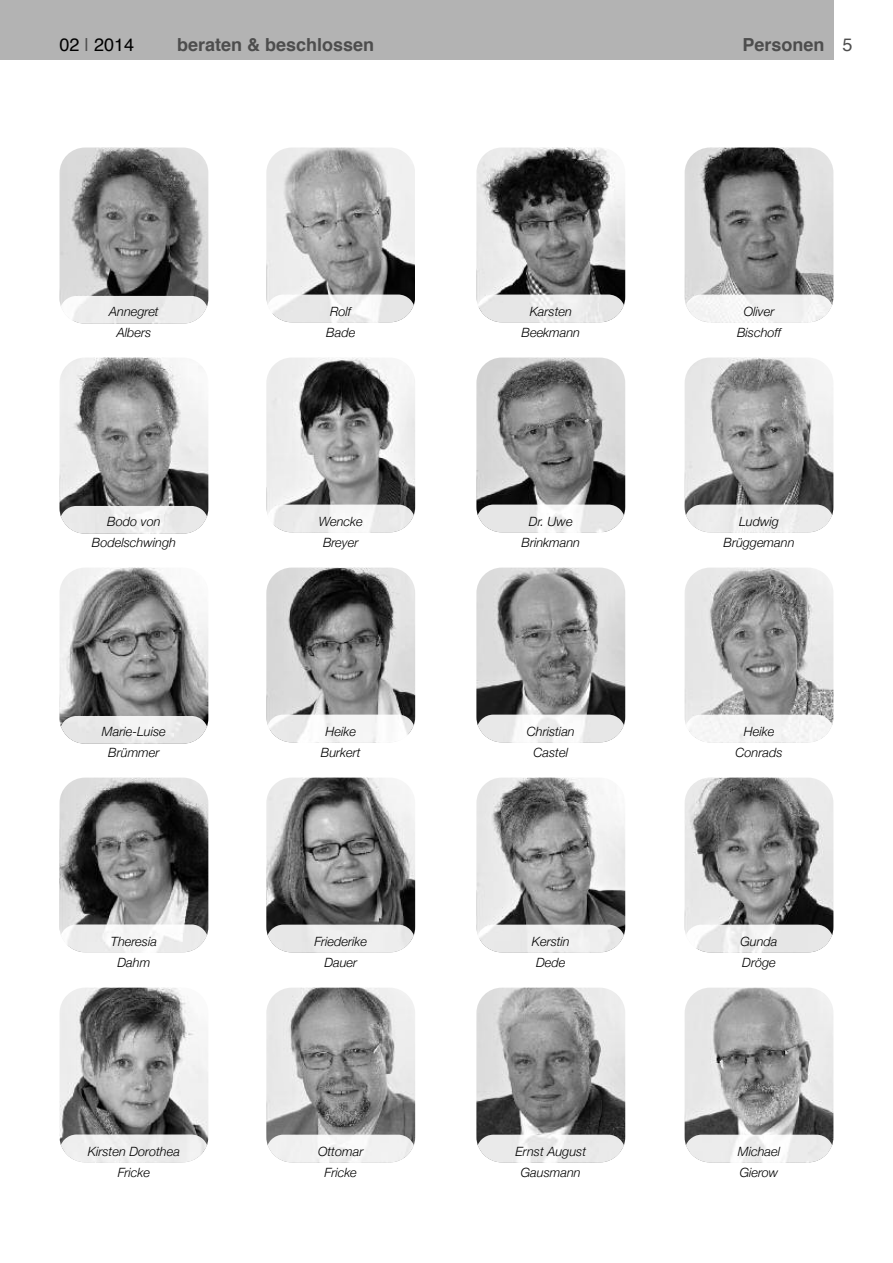
<style>
.page{position:relative;width:893px;height:1263px;background:#fff}
.page>*{position:absolute;margin:0;border:0;box-sizing:border-box;transform-origin:0 0}
.t1{font:700 18px "Helvetica";color:#4d4d4d}
.t2{font:18px "Helvetica";color:#000}
.t3{font:italic 300 12.75px/21px "Helvetica Neue";color:#000;text-align:center}
.s1{color:#4d4d4d}
.s2{font-weight:400}
</style>
<div class="page">
<div style="left:0;top:0;width:834px;height:60px;background:#b3b3b3"></div>
<img style="left:60px;top:148px;width:148px;height:176px;border-radius:26px">
<img style="left:61px;top:296px;width:146px;height:28px">
<img style="left:685px;top:148px;width:148px;height:174px;border-radius:26px">
<svg style="left:707px;top:322px;width:102px;height:1px"></svg>
<img style="left:686px;top:295px;width:146px;height:27px">
<img style="left:266px;top:148px;width:148px;height:174px;border-radius:26px">
<svg style="left:288px;top:322px;width:105px;height:1px"></svg>
<img style="left:268px;top:295px;width:146px;height:27px">
<img style="left:476px;top:148px;width:149px;height:174px;border-radius:26px">
<svg style="left:499px;top:322px;width:104px;height:1px"></svg>
<img style="left:478px;top:295px;width:146px;height:27px">
<img style="left:60px;top:358px;width:148px;height:176px;border-radius:26px">
<img style="left:61px;top:506px;width:146px;height:28px">
<img style="left:685px;top:358px;width:148px;height:174px;border-radius:26px">
<svg style="left:707px;top:532px;width:104px;height:1px"></svg>
<img style="left:686px;top:505px;width:146px;height:27px">
<img style="left:266px;top:358px;width:149px;height:174px;border-radius:26px">
<svg style="left:288px;top:532px;width:105px;height:1px"></svg>
<img style="left:268px;top:505px;width:146px;height:27px">
<img style="left:476px;top:358px;width:149px;height:174px;border-radius:26px">
<svg style="left:477px;top:515px;width:121px;height:18px"></svg>
<img style="left:478px;top:505px;width:146px;height:27px">
<img style="left:60px;top:568px;width:148px;height:176px;border-radius:26px">
<img style="left:61px;top:716px;width:146px;height:28px">
<img style="left:685px;top:568px;width:148px;height:174px;border-radius:26px">
<svg style="left:707px;top:742px;width:103px;height:1px"></svg>
<img style="left:686px;top:715px;width:146px;height:27px">
<img style="left:266px;top:568px;width:149px;height:174px;border-radius:26px">
<svg style="left:288px;top:742px;width:102px;height:1px"></svg>
<img style="left:268px;top:715px;width:146px;height:27px">
<img style="left:476px;top:568px;width:149px;height:174px;border-radius:26px">
<svg style="left:477px;top:725px;width:126px;height:18px"></svg>
<img style="left:478px;top:715px;width:146px;height:27px">
<img style="left:60px;top:778px;width:148px;height:174px;border-radius:26px">
<svg style="left:82px;top:952px;width:104px;height:1px"></svg>
<img style="left:61px;top:924px;width:146px;height:28px">
<img style="left:685px;top:778px;width:148px;height:174px;border-radius:26px">
<svg style="left:706px;top:952px;width:106px;height:1px"></svg>
<img style="left:686px;top:925px;width:146px;height:27px">
<img style="left:266px;top:778px;width:149px;height:174px;border-radius:26px">
<svg style="left:267px;top:935px;width:126px;height:18px"></svg>
<img style="left:268px;top:925px;width:146px;height:27px">
<img style="left:476px;top:778px;width:149px;height:174px;border-radius:26px">
<svg style="left:498px;top:952px;width:105px;height:1px"></svg>
<img style="left:478px;top:925px;width:146px;height:27px">
<img style="left:60px;top:988px;width:148px;height:174px;border-radius:26px">
<svg style="left:82px;top:1162px;width:104px;height:1px"></svg>
<img style="left:61px;top:1134px;width:146px;height:28px">
<img style="left:685px;top:988px;width:148px;height:174px;border-radius:26px">
<svg style="left:706px;top:1162px;width:106px;height:1px"></svg>
<img style="left:686px;top:1135px;width:146px;height:27px">
<img style="left:266px;top:988px;width:149px;height:174px;border-radius:26px">
<svg style="left:267px;top:1145px;width:126px;height:18px"></svg>
<img style="left:268px;top:1135px;width:146px;height:27px">
<img style="left:476px;top:988px;width:149px;height:174px;border-radius:26px">
<svg style="left:477px;top:1145px;width:127px;height:18px"></svg>
<img style="left:478px;top:1135px;width:146px;height:27px">
<h1 class="t2" style="left:60px;top:37px;width:76px">02 <span class="s1">|</span> 2014</h1>
<h1 class="t1" style="left:177px;top:37px;width:199px">beraten &amp; beschlossen</h1>
<h1 class="t1" style="left:742px;top:37px;width:112px">Personen <span class="s2">5</span></h1>
<p class="t3" style="left:109px;top:300px;width:51px">Annegret<br>Albers</p>
<p class="t3" style="left:737px;top:300px;width:45px">Oliver<br>Bischoff</p>
<p class="t3" style="left:326px;top:300px;width:31px">Rolf<br>Bade</p>
<p class="t3" style="left:521px;top:300px;width:60px">Karsten<br>Beekmann</p>
<p class="t3" style="left:92px;top:510px;width:86px">Bodo von<br>Bodelschwingh</p>
<p class="t3" style="left:723px;top:510px;width:73px">Ludwig<br>Brüggemann</p>
<p class="t3" style="left:319px;top:510px;width:45px">Wencke<br>Breyer</p>
<p class="t3" style="left:522px;top:510px;width:60px">Dr. Uwe<br>Brinkmann</p>
<p class="t3" style="left:321px;top:720px;width:41px">Heike<br>Burkert</p>
<p class="t3" style="left:527px;top:720px;width:49px">Christian<br>Castel</p>
<p class="t3" style="left:102px;top:720px;width:65px">Marie-Luise<br>Brümmer</p>
<p class="t3" style="left:735px;top:720px;width:48px">Heike<br>Conrads</p>
<p class="t3" style="left:111px;top:930px;width:48px">Theresia<br>Dahm</p>
<p class="t3" style="left:740px;top:930px;width:39px;text-align:left">Gunda<br>Dröge</p>
<p class="t3" style="left:314px;top:930px;width:54px">Friederike<br>Dauer</p>
<p class="t3" style="left:532px;top:930px;width:40px">Kerstin<br>Dede</p>
<p class="t3" style="left:318px;top:1140px;width:47px">Ottomar<br>Fricke</p>
<p class="t3" style="left:515px;top:1140px;width:72px">Ernst August<br>Gausmann</p>
<p class="t3" style="left:88px;top:1140px;width:94px">Kirsten Dorothea<br>Fricke</p>
<p class="t3" style="left:738px;top:1140px;width:44px;text-align:left">Michael<br>Gierow</p>
</div>
